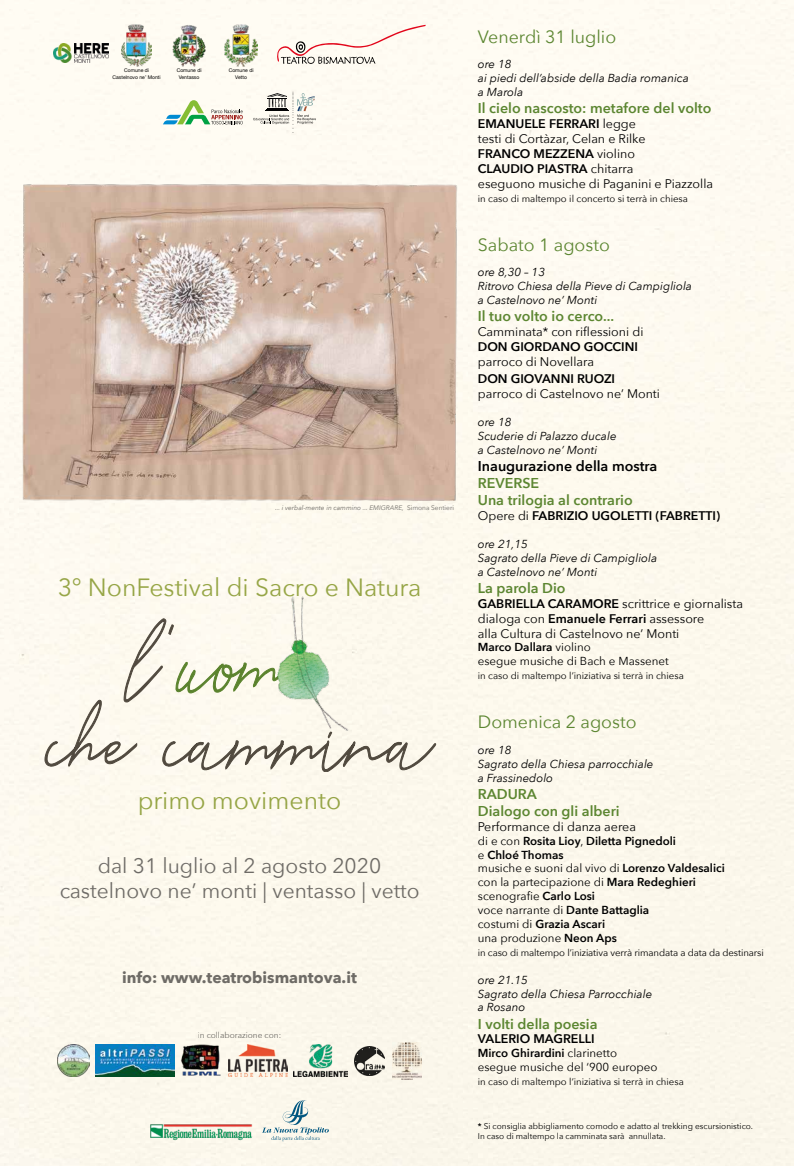
<style>
.page{position:relative;width:794px;height:1166px;background:#fdf9ee}
.page>*{position:absolute;margin:0;border:0;box-sizing:border-box;transform-origin:0 0}
.t1{font:24.85px "Avenir Next";color:#98aa4c}
.t2{font:21px/25.2px "Avenir Next";color:#706f6f;text-align:center}
.t3{font:17.76px "Avenir Next";color:#5c8631}
.t4{font:700 15.75px "Avenir Next";color:#706f6f}
.t5{font:600 14.26px/17.1px "Avenir Next";color:#5c8631}
.t6{font:600 14.26px "Avenir Next";color:#000}
.t7{font:12.42px/15px "Avenir Next";color:#000}
.t8{font:600 12.42px "Avenir Next";color:#000}
.t9{font:italic 11.55px/13.9px "Avenir Next";color:#000}
.t10{font:600 11.55px/13.9px "Avenir Next";color:#000}
.t11{font:11.55px/13.9px "Avenir Next";color:#000}
.t12{font:9.62px "Avenir Next";color:#000}
.t13{font:8.31px/10px "Avenir Next";color:#000}
.t14{font:8.31px "Avenir Next";color:#706f6f}
.t15{font:italic 6.56px "Avenir Next";color:#706f6f}
.t16{font:5.08px/6.1px "Helvetica Neue";color:#000;text-align:center}
.s1{font-style:normal}
.s2{font-weight:600}
.s3{font-weight:400}
</style>
<div class="page">
<img style="left:20px;top:182px;width:438px;height:321px">
<img style="left:150px;top:1123px;width:102px;height:18px">
<svg style="left:262px;top:1100px;width:67px;height:41px;background:#dce3de"></svg>
<svg style="left:253px;top:92px;width:63px;height:41px"></svg>
<svg style="left:163px;top:100px;width:80px;height:24px"></svg>
<svg style="left:276px;top:25px;width:150px;height:40px"></svg>
<img style="left:121px;top:25px;width:31px;height:41px">
<img style="left:53px;top:44px;width:55px;height:18px">
<img style="left:225px;top:25px;width:32px;height:41px">
<img style="left:172px;top:25px;width:34px;height:41px">
<div style="left:271px;top:591px;width:86px;height:28px;background:#fdf9ee"></div>
<svg style="left:44px;top:619px;width:392px;height:153px"></svg>
<img style="left:95px;top:1044px;width:79px;height:32px">
<img style="left:57px;top:1044px;width:32px;height:32px">
<img style="left:181px;top:1044px;width:41px;height:32px">
<img style="left:294px;top:1044px;width:53px;height:32px">
<img style="left:228px;top:1044px;width:59px;height:32px">
<img style="left:355px;top:1046px;width:30px;height:30px">
<img style="left:393px;top:1043px;width:28px;height:36px">
<p class="t16" style="left:112px;top:68px;width:50px">Comune di<br>Castelnovo ne’ Monti</p>
<p class="t16" style="left:229px;top:68px;width:26px">Comune di<br>Vetto</p>
<p class="t16" style="left:177px;top:68px;width:26px">Comune di<br>Ventasso</p>
<p class="t15" style="left:275px;top:503px;width:180px">... i verbal-mente in cammino ... EMIGRARE, <span class="s1">Simona Sentieri</span></p>
<h1 class="t1" style="left:57px;top:566px;width:366px">3° NonFestival di Sacro e Natura</h1>
<h1 class="t1" style="left:138px;top:780px;width:205px">primo movimento</h1>
<h2 class="t2" style="left:59px;top:852px;width:362px">dal 31 luglio al 2 agosto 2020 castelnovo ne’ monti | ventasso | vetto</h2>
<p class="t4" style="left:122px;top:964px;width:236px">info: www.teatrobismantova.it</p>
<p class="t14" style="left:198px;top:1027px;width:85px">in collaborazione con:</p>
<h3 class="t3" style="left:478px;top:21px;width:140px">Venerdì 31 luglio</h3>
<p class="t9" style="left:478px;top:57px;width:212px">ore 18<br>ai piedi dell’abside della Badia romanica a Marola</p>
<p class="t5" style="left:478px;top:99px;width:235px">Il cielo nascosto: metafore del volto</p>
<p class="t7" style="left:478px;top:115px;width:237px"><span class="s2">EMANUELE FERRARI</span> legge<br>testi di Cortàzar, Celan e Rilke<br><span class="s2">FRANCO MEZZENA</span> violino<br><span class="s2">CLAUDIO PIASTRA</span> chitarra<br>eseguono musiche di Paganini e Piazzolla</p>
<p class="t12" style="left:478px;top:190px;width:212px">in caso di maltempo il concerto si terrà in chiesa</p>
<h3 class="t3" style="left:478px;top:230px;width:133px">Sabato 1 agosto</h3>
<p class="t9" style="left:478px;top:265px;width:216px">ore 8,30 – 13<br>Ritrovo Chiesa della Pieve di Campigliola a Castelnovo ne’ Monti</p>
<p class="t5" style="left:478px;top:307px;width:138px">Il tuo volto io cerco...</p>
<p class="t7" style="left:478px;top:324px;width:167px">Camminata* con riflessioni di</p>
<p class="t8" style="left:478px;top:336px;width:162px">DON GIORDANO GOCCINI</p>
<p class="t7" style="left:478px;top:354px;width:118px">parroco di Novellara</p>
<p class="t8" style="left:478px;top:368px;width:139px">DON GIOVANNI RUOZI</p>
<p class="t7" style="left:478px;top:386px;width:184px">parroco di Castelnovo ne’ Monti</p>
<p class="t9" style="left:478px;top:414px;width:140px">ore 18<br>Scuderie di Palazzo ducale a Castelnovo ne’ Monti</p>
<p class="t6" style="left:478px;top:454px;width:181px">Inaugurazione della mostra</p>
<p class="t5" style="left:478px;top:474px;width:156px">REVERSE<br>Una trilogia al contrario</p>
<p class="t8" style="left:478px;top:505px;width:244px"><span class="s3">Opere di</span> FABRIZIO UGOLETTI (FABRETTI)</p>
<p class="t9" style="left:478px;top:536px;width:181px">ore 21,15<br>Sagrato della Pieve di Campigliola a Castelnovo ne’ Monti</p>
<p class="t5" style="left:478px;top:579px;width:89px">La parola Dio</p>
<p class="t7" style="left:478px;top:595px;width:267px"><span class="s2">GABRIELLA CARAMORE</span> scrittrice e giornalista dialoga con <span class="s2">Emanuele Ferrari</span> assessore<br>alla Cultura di Castelnovo ne’ Monti</p>
<p class="t11" style="left:478px;top:640px;width:192px"><span class="s2">Marco Dallara</span> violino<br>esegue musiche di Bach e Massenet</p>
<p class="t12" style="left:478px;top:668px;width:207px">in caso di maltempo l’iniziativa si terrà in chiesa</p>
<h3 class="t3" style="left:478px;top:707px;width:160px">Domenica 2 agosto</h3>
<p class="t9" style="left:478px;top:742px;width:177px">ore 18<br>Sagrato della Chiesa parrocchiale a Frassinedolo</p>
<p class="t5" style="left:478px;top:785px;width:143px">RADURA<br>Dialogo con gli alberi</p>
<p class="t7" style="left:478px;top:818px;width:160px">Performance di danza aerea</p>
<p class="t10" style="left:478px;top:833px;width:248px"><span class="s3">di e con</span> Rosita Lioy<span class="s3">,</span> Diletta Pignedoli<br><span class="s3">e</span> Chloé Thomas<br><span class="s3">musiche e suoni dal vivo di</span> Lorenzo Valdesalici <span class="s3">con la partecipazione di</span> Mara Redeghieri <span class="s3">scenografie</span> Carlo Losi<br><span class="s3">voce narrante di</span> Dante Battaglia<br><span class="s3">costumi di</span> Grazia Ascari<br><span class="s3">una produzione</span> Neon Aps</p>
<p class="t12" style="left:478px;top:944px;width:287px">in caso di maltempo l’iniziativa verrà rimandata a data da destinarsi</p>
<p class="t9" style="left:478px;top:972px;width:176px">ore 21.15<br>Sagrato della Chiesa Parrocchiale a Rosano</p>
<p class="t5" style="left:478px;top:1014px;width:121px">I volti della poesia</p>
<p class="t8" style="left:478px;top:1028px;width:118px">VALERIO MAGRELLI</p>
<p class="t11" style="left:478px;top:1046px;width:181px"><span class="s2">Mirco Ghirardini</span> clarinetto esegue musiche del ‘900 europeo</p>
<p class="t12" style="left:478px;top:1074px;width:207px">in caso di maltempo l’iniziativa si terrà in chiesa</p>
<p class="t13" style="left:478px;top:1121px;width:277px"><span class="s2">*</span> Si consiglia abbigliamento comodo e adatto al trekking escursionistico.<br>In caso di maltempo la camminata sarà annullata.</p>
</div>
